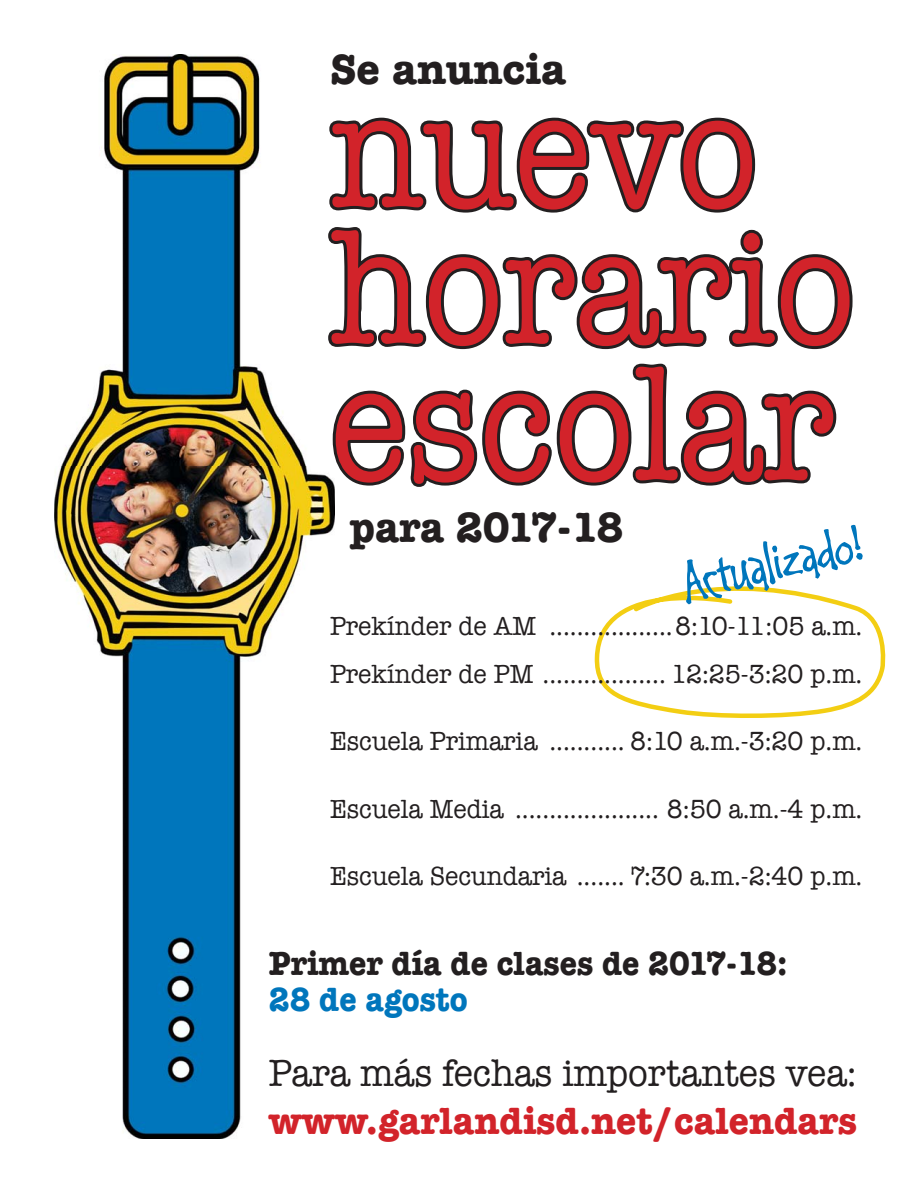
<style>
.page{position:relative;width:918px;height:1188px;background:#fff}
.page>*{position:absolute;margin:0;border:0;box-sizing:border-box;transform-origin:0 0}
.t1{font:166.5px/136.5px "American Typewriter";color:#d2232a;scale:.88 1}
.t2{font:700 43.5px "American Typewriter";color:#231f20;scale:.95 1}
.t3{font:700 43.5px "American Typewriter";color:#231f20}
.t4{font:39px "American Typewriter";color:#231f20;scale:.93 1}
.t5{font:700 39px "American Typewriter";color:#d2232a;scale:.95 1}
.t6{font:700 34.5px "American Typewriter";color:#231f20;scale:.92 1}
.t7{font:700 34.5px "American Typewriter";color:#0076bc;scale:.92 1}
.t8{font:27px/47.2px "American Typewriter";color:#231f20;scale:.93 1}
</style>
<div class="page">
<svg style="left:594px;top:591px;width:292px;height:127px"></svg>
<img style="left:54px;top:54px;width:281px;height:1085px">
<svg style="left:326px;top:114px;width:430px;height:102px"></svg>
<svg style="left:323px;top:224px;width:530px;height:128px"></svg>
<svg style="left:330px;top:360px;width:507px;height:130px"></svg>
<svg style="left:686px;top:525px;width:177px;height:79px"></svg>
<h2 class="t3" style="left:330px;top:43px;width:238px">Se anuncia</h2>
<h1 class="t1" style="left:330px;top:84px;width:598px">nuevo horario escolar</h1>
<h2 class="t2" style="left:350px;top:501px;width:289px">para 2017-18</h2>
<p class="t8" style="left:330px;top:603px;width:574px">Prekínder de AM ..................8:10-11:05 a.m.<br>Prekínder de PM .................. 12:25-3:20 p.m.</p>
<p class="t8" style="left:330px;top:718px;width:574px">Escuela Primaria ........... 8:10 a.m.-3:20 p.m.</p>
<p class="t8" style="left:330px;top:785px;width:574px">Escuela Media ..................... 8:50 a.m.-4 p.m.</p>
<p class="t8" style="left:330px;top:853px;width:574px">Escuela Secundaria ....... 7:30 a.m.-2:40 p.m.</p>
<p class="t6" style="left:269px;top:942px;width:565px">Primer día de clases de 2017-18:</p>
<p class="t7" style="left:269px;top:978px;width:218px">28 de agosto</p>
<h3 class="t4" style="left:269px;top:1051px;width:634px">Para más fechas importantes vea:</h3>
<h3 class="t5" style="left:269px;top:1097px;width:621px">www.garlandisd.net/calendars</h3>
</div>
